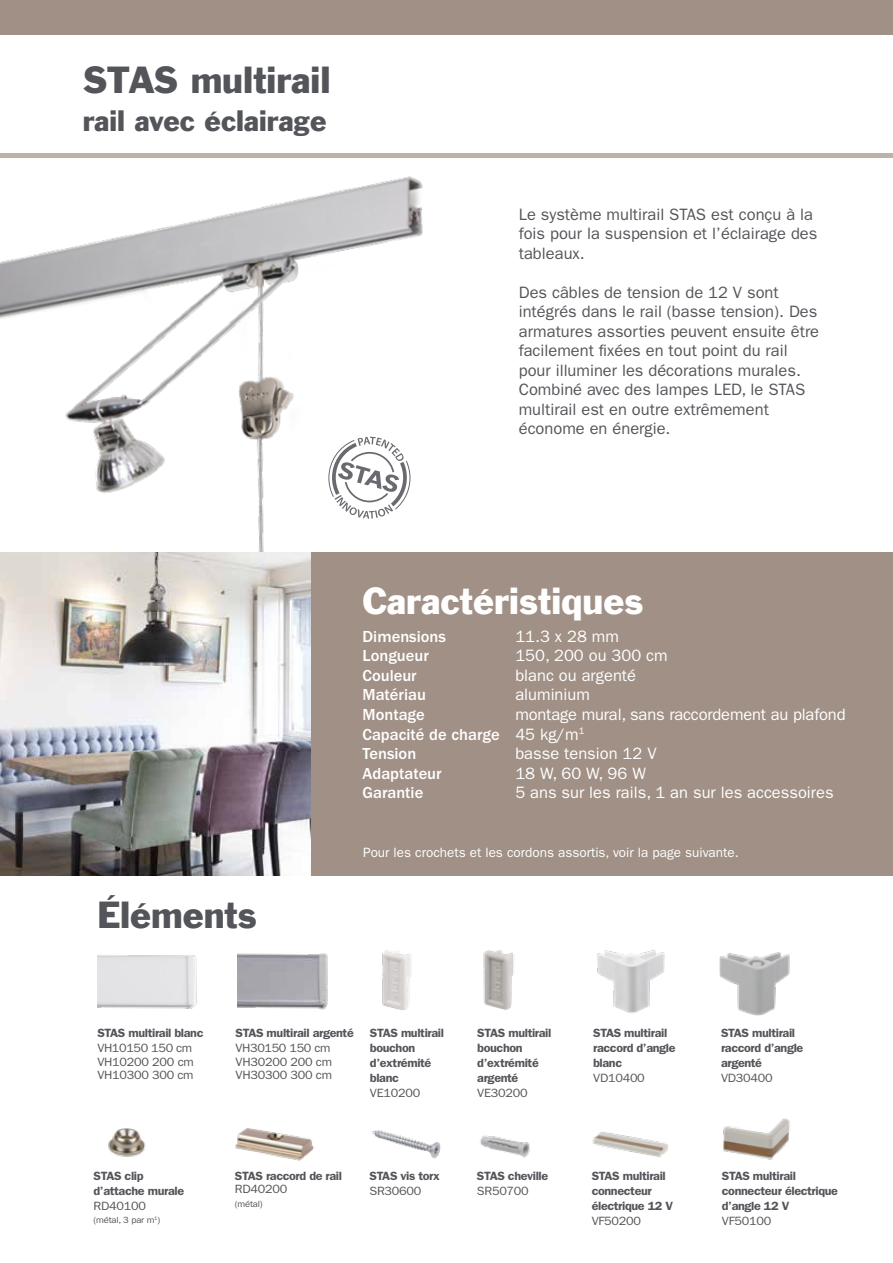
<style>
.page{position:relative;width:893px;height:1263px;background:#fff}
.page>*{position:absolute;margin:0;border:0;box-sizing:border-box;transform-origin:0 0}
.t1{font:34.5px "Franklin Gothic";color:#54555a}
.t2{font:34.5px "Franklin Gothic";color:#fff}
.t3{font:27px "Franklin Gothic";color:#54555a}
.t4{font:16.5px/19.5px "ITC Franklin Gothic Std";color:#54555a}
.t5{font:16.5px/19.6px "ITC Franklin Gothic Std";color:#fff}
.t6{font:500 16.5px "ITC Franklin Gothic Std";color:#fff}
.t7{font:13.5px "ITC Franklin Gothic Std";color:#fff}
.t8{font:600 12px/15px "ITC Franklin Gothic Std";letter-spacing:-.03em;color:#54555a;scale:1.05 1}
.t9{font:12px/13.5px "ITC Franklin Gothic Std";letter-spacing:-.02em;color:#54555a;scale:1.05 1}
.t10{font:9px "ITC Franklin Gothic Std";letter-spacing:-.02em;color:#54555a;scale:1.05 1}
.s1{font-weight:500}
</style>
<div class="page">
<img style="left:0;top:157px;width:445px;height:395px">
<div style="left:310px;top:552px;width:583px;height:323px;background:#a09085"></div>
<hr style="left:0;top:153px;width:893px;height:4px;background:#beb1a8">
<div style="left:0;top:0;width:893px;height:34px;background:#a09085"></div>
<img style="left:98px;top:955px;width:99px;height:54px">
<img style="left:382px;top:950px;width:29px;height:60px">
<img style="left:237px;top:953px;width:91px;height:57px">
<img style="left:483px;top:950px;width:31px;height:60px">
<img style="left:597px;top:950px;width:68px;height:64px">
<img style="left:719px;top:952px;width:71px;height:64px">
<img style="left:592px;top:1131px;width:76px;height:26px">
<img style="left:723px;top:1118px;width:67px;height:42px">
<img style="left:108px;top:1128px;width:38px;height:29px">
<img style="left:235px;top:1128px;width:79px;height:33px">
<img style="left:480px;top:1135px;width:50px;height:23px">
<img style="left:372px;top:1130px;width:69px;height:29px">
<img style="left:0;top:552px;width:310px;height:323px">
<svg style="left:328px;top:437px;width:82px;height:82px"></svg>
<h1 class="t1" style="left:83px;top:58px;width:249px">STAS multirail</h1>
<h2 class="t3" style="left:83px;top:103px;width:245px">rail avec éclairage</h2>
<p class="t4" style="left:519px;top:204px;width:300px">Le système multirail STAS est conçu à la fois pour la suspension et l’éclairage des tableaux.</p>
<p class="t4" style="left:519px;top:282px;width:302px">Des câbles de tension de 12 V sont intégrés dans le rail (basse tension). Des armatures assorties peuvent ensuite être facilement fixées en tout point du rail pour illuminer les décorations murales.<br>Combiné avec des lampes LED, le STAS multirail est en outre extrêmement économe en énergie.</p>
<h1 class="t1" style="left:97px;top:892px;width:161px">Éléments</h1>
<h1 class="t2" style="left:362px;top:578px;width:283px">Caractéristiques</h1>
<p class="t6" style="left:362px;top:627px;width:85px">Dimensions</p>
<p class="t5" style="left:515px;top:626px;width:105px">11.3 x 28 mm</p>
<p class="t6" style="left:362px;top:646px;width:68px">Longueur</p>
<p class="t5" style="left:515px;top:646px;width:154px">150, 200 ou 300 cm</p>
<p class="t6" style="left:362px;top:666px;width:56px">Couleur</p>
<p class="t5" style="left:515px;top:665px;width:122px">blanc ou argenté</p>
<p class="t6" style="left:362px;top:685px;width:65px">Matériau</p>
<p class="t5" style="left:515px;top:685px;width:76px">aluminium</p>
<p class="t6" style="left:362px;top:705px;width:64px">Montage</p>
<p class="t5" style="left:362px;top:704px;width:485px;text-indent:153px">montage mural, sans raccordement au plafond<br><span class="s1">Capacité de charge</span> 45 kg/m<sup>1<br></sup><span class="s1">Tension</span></p>
<p class="t5" style="left:515px;top:744px;width:143px">basse tension 12 V</p>
<p class="t6" style="left:362px;top:764px;width:81px">Adaptateur</p>
<p class="t5" style="left:515px;top:763px;width:132px">18 W, 60 W, 96 W</p>
<p class="t6" style="left:362px;top:783px;width:62px">Garantie</p>
<p class="t5" style="left:515px;top:783px;width:320px">5 ans sur les rails, 1 an sur les accessoires</p>
<p class="t7" style="left:363px;top:845px;width:377px">Pour les crochets et les cordons assortis, voir la page suivante.</p>
<p class="t8" style="left:97px;top:1025px;width:103px">STAS multirail blanc</p>
<p class="t9" style="left:97px;top:1041px;width:93px">VH10150 150 cm<br>VH10200 200 cm<br>VH10300 300 cm</p>
<p class="t8" style="left:94px;top:1168px;width:88px">STAS clip d’attache murale</p>
<p class="t9" style="left:94px;top:1199px;width:51px">RD40100</p>
<p class="t10" style="left:94px;top:1215px;width:65px">(métal, 3 par m<sup>1</sup>)</p>
<p class="t8" style="left:236px;top:1025px;width:114px">STAS multirail argenté</p>
<p class="t9" style="left:236px;top:1041px;width:93px">VH30150 150 cm<br>VH30200 200 cm<br>VH30300 300 cm</p>
<p class="t8" style="left:370px;top:1025px;width:72px">STAS multirail bouchon d’extrémité blanc</p>
<p class="t9" style="left:370px;top:1086px;width:50px">VE10200</p>
<p class="t8" style="left:235px;top:1168px;width:104px">STAS raccord de rail</p>
<p class="t9" style="left:235px;top:1182px;width:51px">RD40200</p>
<p class="t10" style="left:235px;top:1198px;width:28px">(métal)</p>
<p class="t8" style="left:369px;top:1168px;width:69px">STAS vis torx</p>
<p class="t9" style="left:369px;top:1184px;width:51px">SR30600</p>
<p class="t8" style="left:477px;top:1025px;width:72px">STAS multirail bouchon d’extrémité argenté</p>
<p class="t9" style="left:477px;top:1086px;width:50px">VE30200</p>
<p class="t8" style="left:477px;top:1168px;width:69px">STAS cheville</p>
<p class="t9" style="left:477px;top:1184px;width:51px">SR50700</p>
<p class="t8" style="left:593px;top:1025px;width:80px">STAS multirail raccord d’angle blanc</p>
<p class="t9" style="left:593px;top:1071px;width:51px">VD10400</p>
<p class="t8" style="left:592px;top:1168px;width:79px">STAS multirail connecteur électrique 12 V</p>
<p class="t9" style="left:592px;top:1214px;width:49px">VF50200</p>
<p class="t8" style="left:721px;top:1025px;width:80px">STAS multirail raccord d’angle argenté</p>
<p class="t9" style="left:721px;top:1071px;width:51px">VD30400</p>
<p class="t8" style="left:722px;top:1168px;width:112px">STAS multirail connecteur électrique d’angle 12 V</p>
<p class="t9" style="left:722px;top:1214px;width:49px">VF50100</p>
</div>
